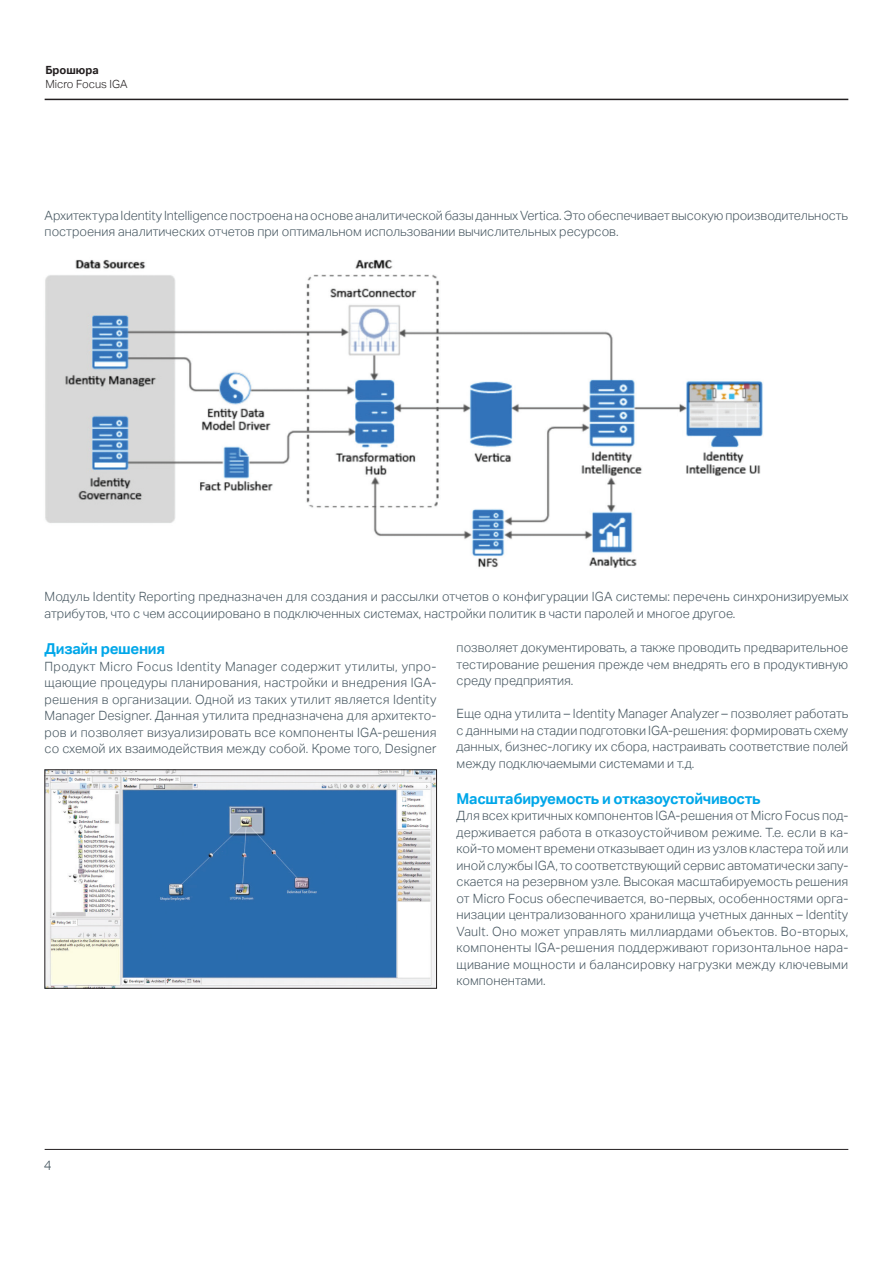
<style>
.page{position:relative;width:893px;height:1263px;background:#fff}
.page>*{position:absolute;margin:0;border:0;box-sizing:border-box;transform-origin:0 0}
.subhead_10_13-blue{font:700 15px "Aktiv Grotesk";letter-spacing:-.02em;color:#00a7e9}
.t1{font:300 13.5px "Aktiv Grotesk";color:#45555f}
.body_8_5_11-grey{font:300 12.75px/16.5px "Aktiv Grotesk";color:#45555f;text-align:justify}
.t2{font:300 11.25px "Aktiv Grotesk";color:#231f20}
.t3{font:700 11.25px "Aktiv Grotesk";color:#231f20}
</style>
<div class="page">
<hr style="left:45px;top:1149px;width:803px;height:1px;background:#231f20">
<hr style="left:45px;top:99px;width:803px;height:1px;background:#231f20">
<img style="left:45px;top:259px;width:718px;height:309px">
<img style="left:47px;top:771px;width:388px;height:215px">
<div style="left:45px;top:769px;width:392px;height:219px;border:1px solid #231f20"></div>
<p class="t3" style="left:45px;top:64px;width:55px">Брошюра</p>
<p class="t2" style="left:46px;top:78px;width:83px">Micro Focus IGA</p>
<p class="body_8_5_11-grey" style="left:45px;top:207px;width:805px">Архитектура Identity Intelligence построена на основе аналитической базы данных Vertica. Это обеспечивает высокую производительность построения аналитических отчетов при оптимальном использовании вычислительных ресурсов.</p>
<p class="body_8_5_11-grey" style="left:45px;top:589px;width:805px">Модуль Identity Reporting предназначен для создания и рассылки отчетов о конфигурации IGA системы: перечень синхронизируемых атрибутов, что с чем ассоциировано в подключенных системах, настройки политик в части паролей и многое другое.</p>
<p class="subhead_10_13-blue" style="left:45px;top:640px;width:122px">Дизайн решения</p>
<p class="body_8_5_11-grey" style="left:45px;top:658px;width:393px">Продукт Micro Focus Identity Manager содержит утилиты, упро&shy;щающие процедуры планирования, настройки и внедрения IGA&shy;решения в организации. Одной из таких утилит является Identity Manager Designer. Данная утилита предназначена для архитекто&shy;ров и позволяет визуализировать все компоненты IGA-решения со схемой их взаимодействия между собой. Кроме того, Designer</p>
<p class="body_8_5_11-grey" style="left:457px;top:640px;width:393px">позволяет документировать, а также проводить предварительное тестирование решения прежде чем внедрять его в продуктивную среду предприятия.</p>
<p class="body_8_5_11-grey" style="left:457px;top:706px;width:393px">Еще одна утилита – Identity Manager Analyzer – позволяет работать с данными на стадии подготовки IGA-решения: формировать схему данных, бизнес-логику их сбора, настраивать соответствие полей между подключаемыми системами и т.д.</p>
<p class="subhead_10_13-blue" style="left:457px;top:790px;width:306px">Масштабируемость и отказоустойчивость</p>
<p class="body_8_5_11-grey" style="left:457px;top:808px;width:393px">Для всех критичных компонентов IGA-решения от Micro Focus под&shy;держивается работа в отказоустойчивом режиме. Т.е. если в ка&shy;кой-то момент времени отказывает один из узлов кластера той или иной службы IGA, то соответствующий сервис автоматически запу&shy;скается на резервном узле. Высокая масштабируемость решения от Micro Focus обеспечивается, во-первых, особенностями орга&shy;низации централизованного хранилища учетных данных – Identity Vault. Оно может управлять миллиардами объектов. Во-вторых, компоненты IGA-решения поддерживают горизонтальное нара&shy;щивание мощности и балансировку нагрузки между ключевыми компонентами.</p>
<p class="t1" style="left:44px;top:1157px;width:9px">4</p>
</div>
